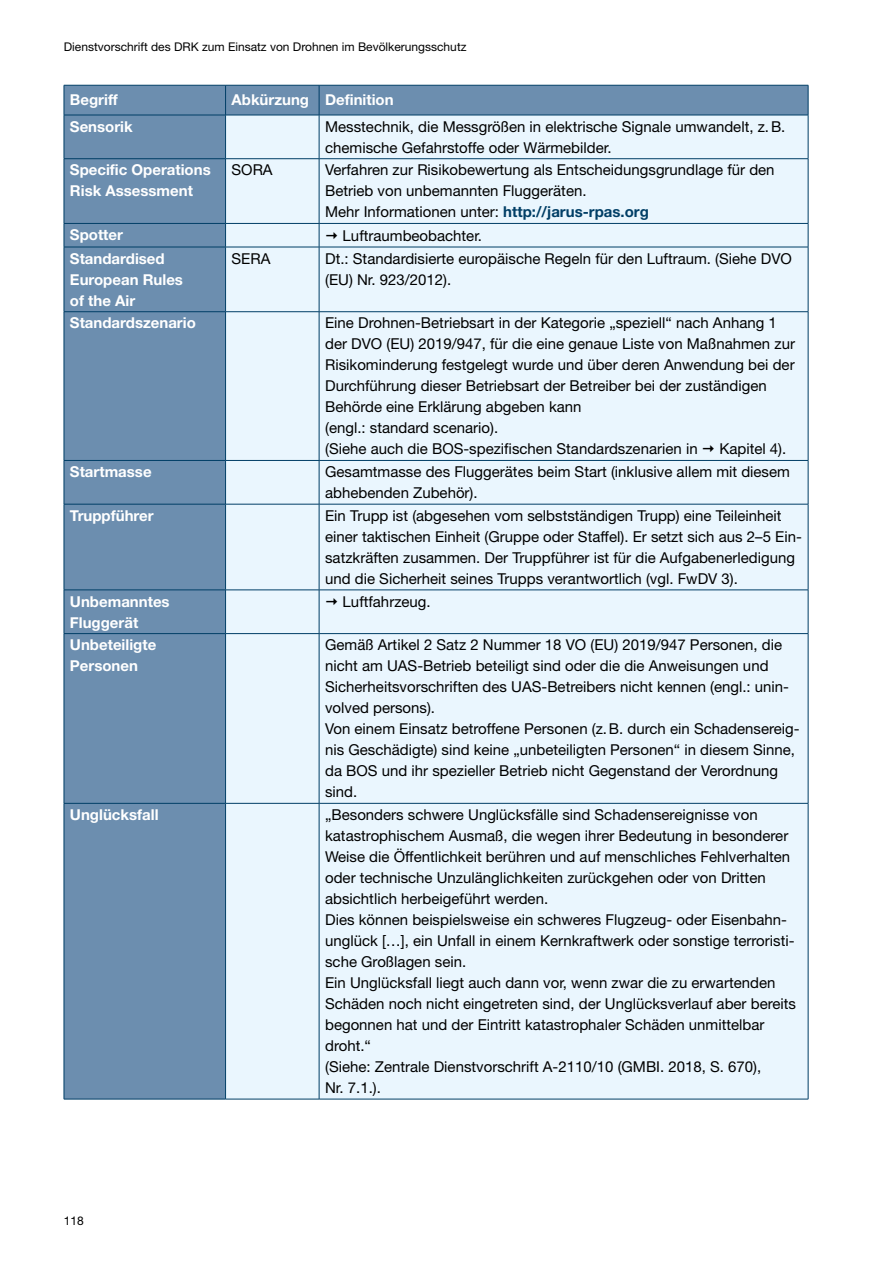
<style>
.page{position:relative;width:893px;height:1263px;background:#fff}
.page>*{position:absolute;margin:0;border:0;box-sizing:border-box;transform-origin:0 0}
.t1{font:15px/21px "Helvetica Neue LT Pro";color:#000}
.t2{font:700 15px/21px "Helvetica Neue LT Pro";color:#fff}
.t3{font:12px "Helvetica Neue LT Pro";color:#000}
.s1{font-weight:700;color:#003e66}
</style>
<div class="page">
<div style="left:65px;top:86px;width:743px;height:1013px;background:#6c8eaf"></div>
<div style="left:226px;top:116px;width:582px;height:983px;background:#eaf6fe"></div>
<hr style="left:64px;top:85px;width:162px;height:1px;background:#003e66">
<hr style="left:64px;top:85px;width:1px;height:30px;background:#003e66">
<hr style="left:226px;top:85px;width:93px;height:1px;background:#003e66">
<hr style="left:225px;top:85px;width:1px;height:30px;background:#003e66">
<hr style="left:319px;top:85px;width:489px;height:1px;background:#003e66">
<hr style="left:319px;top:85px;width:1px;height:30px;background:#003e66">
<hr style="left:808px;top:85px;width:1px;height:30px;background:#003e66">
<hr style="left:64px;top:115px;width:162px;height:1px;background:#003e66">
<hr style="left:64px;top:115px;width:1px;height:44px;background:#003e66">
<hr style="left:226px;top:115px;width:93px;height:1px;background:#003e66">
<hr style="left:225px;top:115px;width:1px;height:44px;background:#003e66">
<hr style="left:319px;top:115px;width:489px;height:1px;background:#003e66">
<hr style="left:319px;top:115px;width:1px;height:44px;background:#003e66">
<hr style="left:808px;top:115px;width:1px;height:44px;background:#003e66">
<hr style="left:64px;top:158px;width:162px;height:1px;background:#003e66">
<hr style="left:64px;top:159px;width:1px;height:64px;background:#003e66">
<hr style="left:226px;top:158px;width:93px;height:1px;background:#003e66">
<hr style="left:225px;top:159px;width:1px;height:64px;background:#003e66">
<hr style="left:319px;top:158px;width:489px;height:1px;background:#003e66">
<hr style="left:319px;top:159px;width:1px;height:64px;background:#003e66">
<hr style="left:808px;top:159px;width:1px;height:64px;background:#003e66">
<hr style="left:64px;top:223px;width:162px;height:1px;background:#003e66">
<svg style="left:64px;top:224px;width:1px;height:23px"></svg>
<hr style="left:226px;top:223px;width:93px;height:1px;background:#003e66">
<svg style="left:225px;top:224px;width:1px;height:23px"></svg>
<hr style="left:319px;top:223px;width:489px;height:1px;background:#003e66">
<svg style="left:319px;top:224px;width:1px;height:23px"></svg>
<svg style="left:808px;top:224px;width:1px;height:23px"></svg>
<hr style="left:64px;top:247px;width:162px;height:1px;background:#003e66">
<hr style="left:64px;top:247px;width:1px;height:64px;background:#003e66">
<hr style="left:226px;top:247px;width:93px;height:1px;background:#003e66">
<hr style="left:225px;top:247px;width:1px;height:64px;background:#003e66">
<hr style="left:319px;top:247px;width:489px;height:1px;background:#003e66">
<hr style="left:319px;top:247px;width:1px;height:64px;background:#003e66">
<hr style="left:808px;top:247px;width:1px;height:64px;background:#003e66">
<hr style="left:64px;top:311px;width:162px;height:1px;background:#003e66">
<hr style="left:64px;top:312px;width:1px;height:148px;background:#003e66">
<hr style="left:226px;top:311px;width:93px;height:1px;background:#003e66">
<hr style="left:225px;top:312px;width:1px;height:148px;background:#003e66">
<hr style="left:319px;top:311px;width:489px;height:1px;background:#003e66">
<hr style="left:319px;top:312px;width:1px;height:148px;background:#003e66">
<hr style="left:808px;top:312px;width:1px;height:148px;background:#003e66">
<hr style="left:64px;top:460px;width:162px;height:1px;background:#003e66">
<hr style="left:64px;top:461px;width:1px;height:43px;background:#003e66">
<hr style="left:226px;top:460px;width:93px;height:1px;background:#003e66">
<hr style="left:225px;top:461px;width:1px;height:43px;background:#003e66">
<hr style="left:319px;top:460px;width:489px;height:1px;background:#003e66">
<hr style="left:319px;top:461px;width:1px;height:43px;background:#003e66">
<hr style="left:808px;top:461px;width:1px;height:43px;background:#003e66">
<hr style="left:64px;top:504px;width:162px;height:1px;background:#003e66">
<hr style="left:64px;top:504px;width:1px;height:86px;background:#003e66">
<hr style="left:226px;top:504px;width:93px;height:1px;background:#003e66">
<hr style="left:225px;top:504px;width:1px;height:86px;background:#003e66">
<hr style="left:319px;top:504px;width:489px;height:1px;background:#003e66">
<hr style="left:319px;top:504px;width:1px;height:86px;background:#003e66">
<hr style="left:808px;top:504px;width:1px;height:86px;background:#003e66">
<hr style="left:64px;top:590px;width:162px;height:1px;background:#003e66">
<hr style="left:64px;top:590px;width:1px;height:43px;background:#003e66">
<hr style="left:226px;top:590px;width:93px;height:1px;background:#003e66">
<hr style="left:225px;top:590px;width:1px;height:43px;background:#003e66">
<hr style="left:319px;top:590px;width:489px;height:1px;background:#003e66">
<hr style="left:319px;top:590px;width:1px;height:43px;background:#003e66">
<hr style="left:808px;top:590px;width:1px;height:43px;background:#003e66">
<hr style="left:64px;top:633px;width:162px;height:1px;background:#003e66">
<hr style="left:64px;top:634px;width:1px;height:169px;background:#003e66">
<hr style="left:226px;top:633px;width:93px;height:1px;background:#003e66">
<hr style="left:225px;top:634px;width:1px;height:169px;background:#003e66">
<hr style="left:319px;top:633px;width:489px;height:1px;background:#003e66">
<hr style="left:319px;top:634px;width:1px;height:169px;background:#003e66">
<hr style="left:808px;top:634px;width:1px;height:169px;background:#003e66">
<hr style="left:64px;top:803px;width:162px;height:1px;background:#003e66">
<hr style="left:64px;top:803px;width:1px;height:296px;background:#003e66">
<hr style="left:226px;top:803px;width:93px;height:1px;background:#003e66">
<hr style="left:225px;top:803px;width:1px;height:296px;background:#003e66">
<hr style="left:319px;top:803px;width:489px;height:1px;background:#003e66">
<hr style="left:319px;top:803px;width:1px;height:296px;background:#003e66">
<hr style="left:808px;top:803px;width:1px;height:296px;background:#003e66">
<hr style="left:64px;top:1099px;width:162px;height:1px;background:#003e66">
<hr style="left:226px;top:1099px;width:93px;height:1px;background:#003e66">
<hr style="left:319px;top:1099px;width:489px;height:1px;background:#003e66">
<svg style="left:326px;top:232px;width:11px;height:7px"></svg>
<svg style="left:703px;top:445px;width:11px;height:8px"></svg>
<svg style="left:326px;top:598px;width:11px;height:8px"></svg>
<p class="t3" style="left:64px;top:39px;width:404px">Dienstvorschrift des DRK zum Einsatz von Drohnen im Bevölkerungsschutz</p>
<p class="t2" style="left:70px;top:89px;width:49px">Begriff</p>
<p class="t2" style="left:232px;top:89px;width:164px">Abkürzung Definition</p>
<p class="t2" style="left:70px;top:116px;width:64px">Sensorik</p>
<p class="t1" style="left:325px;top:116px;width:462px">Messtechnik, die Messgrößen in elektrische Signale umwandelt, z.B. chemische Gefahrstoffe oder Wärmebilder.</p>
<p class="t2" style="left:70px;top:159px;width:142px">Specific Operations<br>Risk Assessment</p>
<p class="t1" style="left:232px;top:159px;width:43px">SORA</p>
<p class="t1" style="left:325px;top:159px;width:451px">Verfahren zur Risikobewertung als Entscheidungsgrundlage für den<br>Betrieb von unbemannten Fluggeräten.<br>Mehr Informationen unter: <span class="s1">http://jarus-rpas.org</span></p>
<p class="t2" style="left:70px;top:224px;width:55px">Spotter</p>
<p class="t1" style="left:343px;top:225px;width:141px">Luftraumbeobachter.</p>
<p class="t2" style="left:70px;top:248px;width:115px">Standardised<br>European Rules of the Air</p>
<p class="t1" style="left:232px;top:247px;width:40px">SERA</p>
<p class="t1" style="left:325px;top:247px;width:468px">Dt.: Standardisierte europäische Regeln für den Luftraum. (Siehe DVO (EU) Nr. 923/2012).</p>
<p class="t2" style="left:70px;top:312px;width:127px">Standardszenario</p>
<p class="t1" style="left:325px;top:312px;width:471px">Eine Drohnen-Betriebsart in der Kategorie „speziell“ nach Anhang 1 der DVO (EU) 2019/947, für die eine genaue Liste von Maßnahmen zur Risikominderung festgelegt wurde und über deren Anwendung bei der Durchführung dieser Betriebsart der Betreiber bei der zuständigen Behörde eine Erklärung abgeben kann<br>(engl.: standard scenario).<br>(Siehe auch die BOS-spezifischen Standardszenarien in</p>
<p class="t1" style="left:719px;top:438px;width:68px">Kapitel 4).</p>
<p class="t2" style="left:70px;top:461px;width:83px">Startmasse</p>
<p class="t1" style="left:325px;top:461px;width:466px">Gesamtmasse des Fluggerätes beim Start (inklusive allem mit diesem abhebenden Zubehör).</p>
<p class="t2" style="left:70px;top:505px;width:85px">Truppführer</p>
<p class="t1" style="left:325px;top:505px;width:478px">Ein Trupp ist (abgesehen vom selbstständigen Trupp) eine Teileinheit einer taktischen Einheit (Gruppe oder Staffel). Er setzt sich aus 2–5 Ein&shy;satzkräften zusammen. Der Truppführer ist für die Aufgabenerledigung und die Sicherheit seines Trupps verantwortlich (vgl. FwDV 3).</p>
<p class="t2" style="left:70px;top:590px;width:101px">Unbemanntes<br>Fluggerät</p>
<p class="t1" style="left:343px;top:591px;width:90px">Luftfahrzeug.</p>
<p class="t2" style="left:70px;top:634px;width:88px">Unbeteiligte<br>Personen</p>
<p class="t1" style="left:325px;top:634px;width:476px">Gemäß Artikel 2 Satz 2 Nummer 18 VO (EU) 2019/947 Personen, die nicht am UAS-Betrieb beteiligt sind oder die die Anweisungen und Sicherheitsvorschriften des UAS-Betreibers nicht kennen (engl.: unin&shy;volved persons).<br>Von einem Einsatz betroffene Personen (z.B. durch ein Schadensereig&shy;nis Geschädigte) sind keine „unbeteiligten Personen“ in diesem Sinne, da BOS und ihr spezieller Betrieb nicht Gegenstand der Verordnung sind.</p>
<p class="t2" style="left:70px;top:804px;width:90px">Unglücksfall</p>
<p class="t1" style="left:325px;top:804px;width:472px">„Besonders schwere Unglücksfälle sind Schadensereignisse von katastrophischem Ausmaß, die wegen ihrer Bedeutung in besonderer Weise die Öffentlichkeit berühren und auf menschliches Fehlverhalten oder technische Unzulänglichkeiten zurückgehen oder von Dritten absichtlich herbeigeführt werden.<br>Dies können beispielsweise ein schweres Flugzeug- oder Eisenbahn&shy;unglück […], ein Unfall in einem Kernkraftwerk oder sonstige terroristi&shy;sche Großlagen sein.<br>Ein Unglücksfall liegt auch dann vor, wenn zwar die zu erwartenden Schäden noch nicht eingetreten sind, der Unglücksverlauf aber bereits begonnen hat und der Eintritt katastrophaler Schäden unmittelbar droht.“<br>(Siehe: Zentrale Dienstvorschrift A-2110/10 (GMBI. 2018, S. 670),<br>Nr. 7.1.).</p>
<p class="t3" style="left:64px;top:1213px;width:22px">118</p>
</div>
